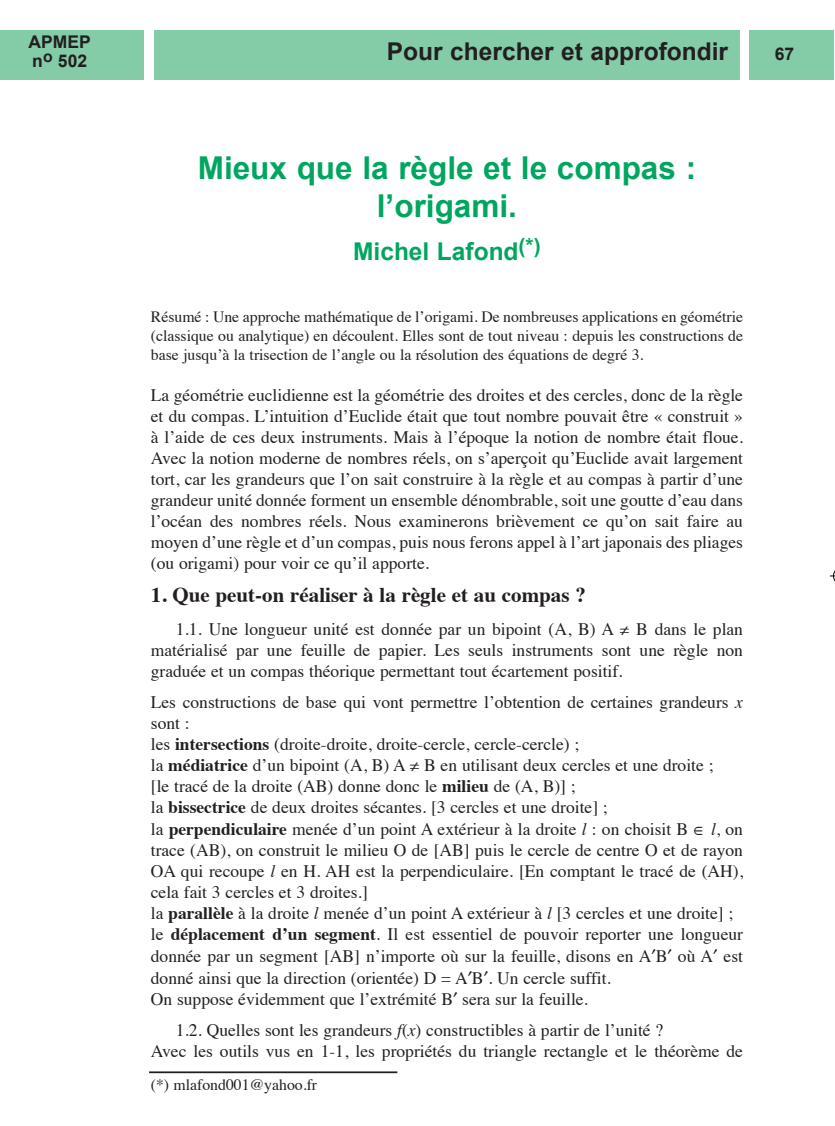
<style>
.page{position:relative;width:835px;height:1126px;background:#fff}
.page>*{position:absolute;margin:0;border:0;box-sizing:border-box;transform-origin:0 0}
.t1{font:700 31.5px/37.8px "Arial";color:#00a65f;text-align:center}
.t2{font:700 24.5px "Arial";color:#231f20}
.t3{font:700 24.5px "Arial";color:#00a65f}
.t4{font:700 21px "Times";color:#231f20}
.t5{font:17.5px/21px "Times";color:#231f20}
.t6{font:700 17.5px/19.6px "Arial";color:#231f20}
.t7{font:15.75px/18.9px "Times";color:#231f20;text-align:justify}
.s1{font-style:italic}
.s2{font-weight:700}
</style>
<div class="page">
<div style="left:154px;top:30px;width:585px;height:50px;background:#84cba7"></div>
<div style="left:749px;top:30px;width:85px;height:50px;background:#84cba7"></div>
<div style="left:0;top:30px;width:144px;height:50px;background:#84cba7"></div>
<hr style="left:149px;top:1071px;width:248px;height:2px;background:#231f20">
<hr style="left:834px;top:551px;width:1px;height:49px;background:#000">
<svg style="left:830px;top:572px;width:4px;height:8px"></svg>
<p class="t6" style="left:29px;top:32px;width:64px">APMEP n<sup>o</sup> 502</p>
<h2 class="t2" style="left:387px;top:38px;width:343px">Pour chercher et approfondir</h2>
<p class="t6" style="left:774px;top:44px;width:21px">67</p>
<h1 class="t1" style="left:198px;top:149px;width:500px">Mieux que la règle et le compas : l’origami.</h1>
<h2 class="t3" style="left:353px;top:237px;width:189px">Michel Lafond<sup>(*)</sup></h2>
<p class="t7" style="left:151px;top:308px;width:593px">Résumé : Une approche mathématique de l’origami. De nombreuses applications en géométrie (classique ou analytique) en découlent. Elles sont de tout niveau : depuis les constructions de base jusqu’à la trisection de l’angle ou la résolution des équations de degré 3.</p>
<p class="t5" style="left:151px;top:386px;width:593px;text-align:justify">La géométrie euclidienne est la géométrie des droites et des cercles, donc de la règle et du compas. L’intuition d’Euclide était que tout nombre pouvait être « construit » à l’aide de ces deux instruments. Mais à l’époque la notion de nombre était floue.<br>Avec la notion moderne de nombres réels, on s’aperçoit qu’Euclide avait largement tort, car les grandeurs que l’on sait construire à la règle et au compas à partir d’une grandeur unité donnée forment un ensemble dénombrable, soit une goutte d’eau dans l’océan des nombres réels. Nous examinerons brièvement ce qu’on sait faire au moyen d’une règle et d’un compas, puis nous ferons appel à l’art japonais des pliages (ou origami) pour voir ce qu’il apporte.</p>
<p class="t4" style="left:151px;top:586px;width:436px">1. Que peut-on réaliser à la règle et au compas ?</p>
<p class="t5" style="left:151px;top:620px;width:593px;text-align:justify;text-indent:25px">1.1. Une longueur unité est donnée par un bipoint (A, B) A ≠ B dans le plan matérialisé par une feuille de papier. Les seuls instruments sont une règle non graduée et un compas théorique permettant tout écartement positif.</p>
<p class="t5" style="left:151px;top:693px;width:593px">Les constructions de base qui vont permettre l’obtention de certaines grandeurs <span class="s1">x </span>sont :<br>les <span class="s2">intersections</span> (droite-droite, droite-cercle, cercle-cercle) ;<br>la <span class="s2">médiatrice</span> d’un bipoint (A, B) A ≠ B en utilisant deux cercles et une droite ;<br>[le tracé de la droite (AB) donne donc le <span class="s2">milieu</span> de (A, B)] ;<br>la <span class="s2">bissectrice</span> de deux droites sécantes. [3 cercles et une droite] ;<br>la <span class="s2">perpendiculaire</span> menée d’un point A extérieur à la droite <span class="s1">l</span> : on choisit B</p>
<p class="t5" style="left:151px;top:820px;width:593px;text-indent:560px"><span class="s1">l</span>, on trace (AB), on construit le milieu O de [AB] puis le cercle de centre O et de rayon OA qui recoupe <span class="s1">l</span> en H. AH est la perpendiculaire. [En comptant le tracé de (AH), cela fait 3 cercles et 3 droites.]<br>la <span class="s2">parallèle</span> à la droite <span class="s1">l</span> menée d’un point A extérieur à <span class="s1">l</span> [3 cercles et une droite] ; le <span class="s2">déplacement d’un segment</span>. Il est essentiel de pouvoir reporter une longueur donnée par un segment [AB] n’importe où sur la feuille, disons en A B où A est donné ainsi que la direction (orientée) D = A B . Un cercle suffit.<br>On suppose évidemment que l’extrémité B sera sur la feuille.</p>
<p class="t5" style="left:151px;top:1021px;width:593px;text-indent:25px">1.2. Quelles sont les grandeurs <span class="s1">f</span>(<span class="s1">x</span>) constructibles à partir de l’unité ?<br>Avec les outils vus en 1-1, les propriétés du triangle rectangle et le théorème de</p>
<p class="t7" style="left:151px;top:1076px;width:168px">(*) mlafond001@yahoo.fr</p>
</div>
